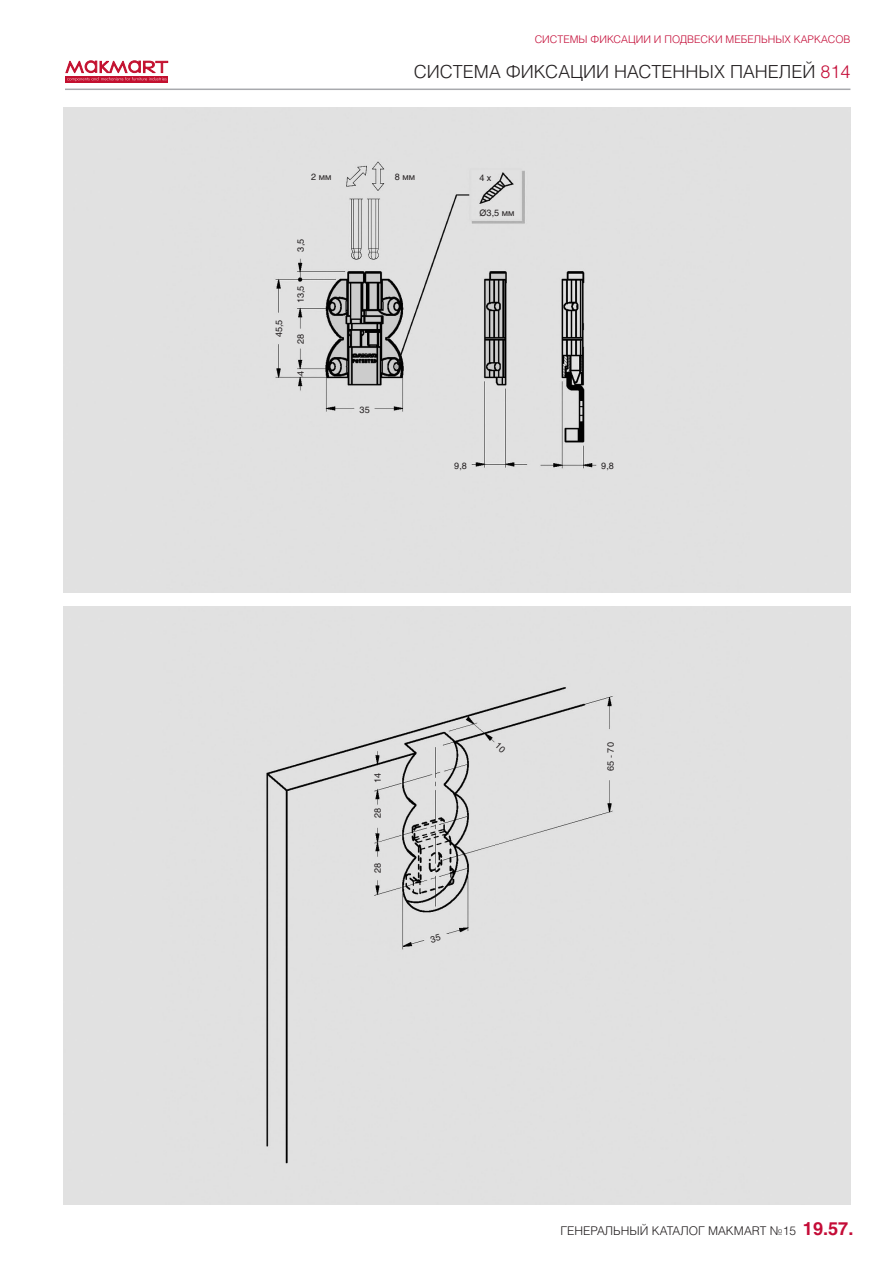
<style>
.page{position:relative;width:893px;height:1263px;background:#fff}
.page>*{position:absolute;margin:0;border:0;box-sizing:border-box;transform-origin:0 0}
.t1{font:300 18px "Helios";color:#231f20}
.t2{font:300 12px "Helios";color:#231f20}
.t3{font:300 10.5px "Helios";color:#c40c37}
.схемы{font:9px "Helios";color:#231f20}
.s1{color:#c40c37}
.s2{font-family:"Arial"}
.s3{font-weight:700;font-size:18px;color:#c40c37}
</style>
<div class="page">
<div style="left:66px;top:76px;width:102px;height:7px;background:#c3102f"></div>
<svg style="left:66px;top:61px;width:102px;height:20px"></svg>
<hr style="left:65px;top:89px;width:785px;height:1px;background:#a8a9ad">
<div style="left:64px;top:107px;width:786px;height:1097px;background:#e1e1e1"></div>
<div style="left:61px;top:593px;width:794px;height:13px;background:#fff"></div>
<svg style="left:495px;top:742px;width:11px;height:11px"></svg>
<svg style="left:430px;top:934px;width:11px;height:9px"></svg>
<p class="t3" style="left:535px;top:33px;width:317px">СИСТЕМЫ ФИКСАЦИИ И ПОДВЕСКИ МЕБЕЛЬНЫХ КАРКАСОВ</p>
<p class="t1" style="left:414px;top:61px;width:438px">СИСТЕМА ФИКСАЦИИ НАСТЕННЫХ ПАНЕЛЕЙ <span class="s1">814</span></p>
<p class="схемы" style="left:274px;top:337px;width:19px;rotate:-90deg">45,5</p>
<p class="схемы" style="left:311px;top:172px;width:22px">2 мм</p>
<p class="схемы" style="left:395px;top:172px;width:22px">8 мм</p>
<p class="схемы" style="left:479px;top:173px;width:14px">4 х</p>
<p class="схемы" style="left:480px;top:207px;width:36px"><span class="s2">Ø</span>3,5 мм</p>
<p class="схемы" style="left:295px;top:252px;width:14px;rotate:-90deg">3,5</p>
<p class="схемы" style="left:295px;top:303px;width:19px;rotate:-90deg">13,5</p>
<p class="схемы" style="left:295px;top:344px;width:12px;rotate:-90deg">28</p>
<p class="схемы" style="left:295px;top:376px;width:7px;rotate:-90deg">4</p>
<p class="схемы" style="left:360px;top:404px;width:12px">35</p>
<p class="схемы" style="left:454px;top:460px;width:14px">9,8</p>
<p class="схемы" style="left:601px;top:460px;width:14px">9,8</p>
<p class="схемы" style="left:372px;top:783px;width:12px;rotate:-90deg">14</p>
<p class="схемы" style="left:372px;top:818px;width:12px;rotate:-90deg">28</p>
<p class="схемы" style="left:372px;top:873px;width:12px;rotate:-90deg">28</p>
<p class="схемы" style="left:605px;top:771px;width:30px;rotate:-90deg">65 - 70</p>
<h2 class="t2" style="left:560px;top:1223px;width:294px">ГЕНЕРАЛЬНЫЙ КАТАЛОГ МАКМАRТ №15 <span class="s3">19.57.</span></h2>
</div>
